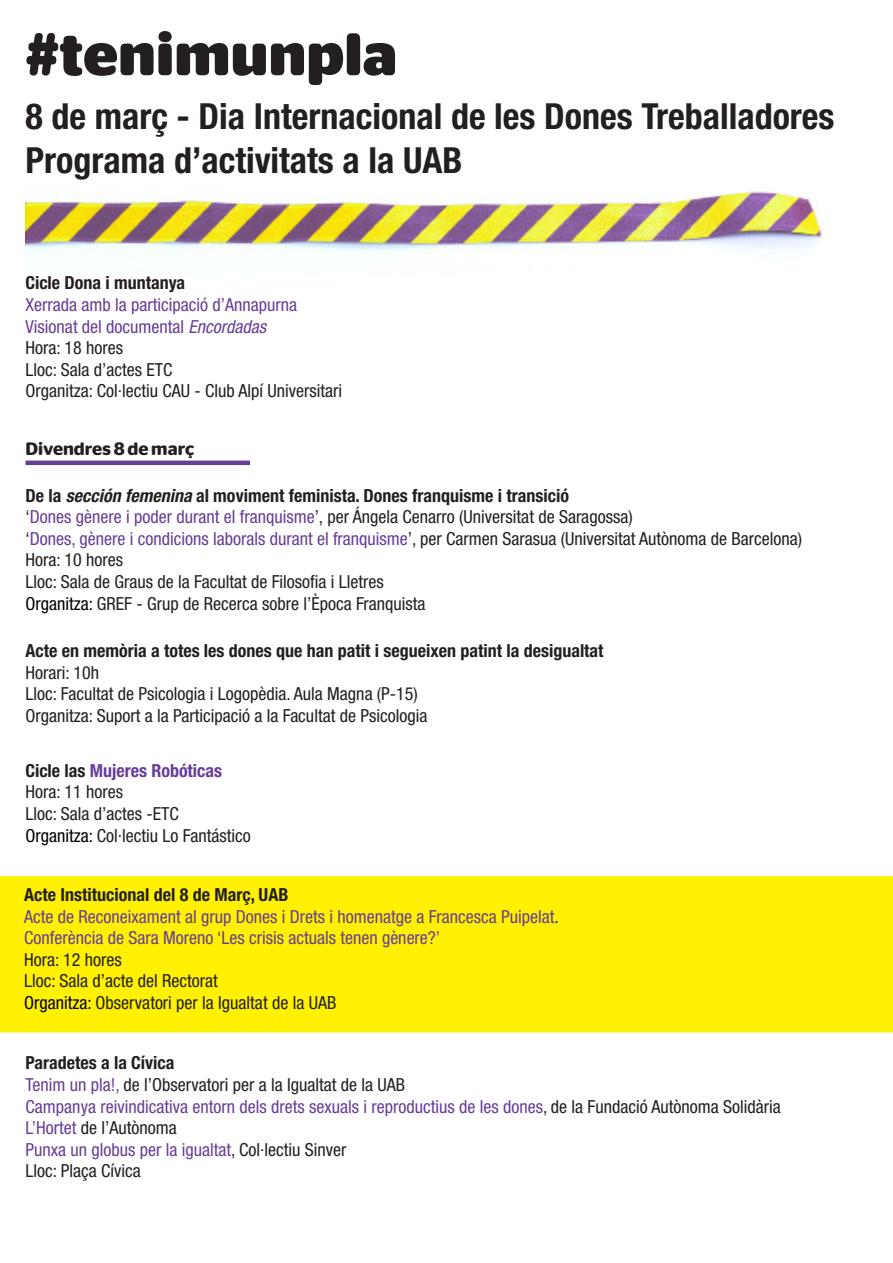
<style>
.page{position:relative;width:893px;height:1263px;background:#fff}
.page>*{position:absolute;margin:0;border:0;box-sizing:border-box;transform-origin:0 0}
.t1{font:700 60px "Stag Sans Round";color:#231f20}
.t2{font:700 condensed 36px "Helvetica Neue LT Pro";color:#231f20}
.t3{font:condensed 18px "Helvetica Neue LT Pro";color:#231f20}
.t4{font:condensed 18px "Helvetica Neue LT Pro";color:#673e98}
.t5{font:700 condensed 18px "Helvetica Neue LT Pro";color:#231f20}
.t6{font:700 condensed 18px "Helvetica Neue LT Pro";color:#673e98}
.t7{font:600 18px "Stag Sans Round";color:#231f20}
.s1{font-style:italic}
.s2{color:#673e98}
.s3{color:#000}
.s4{color:#231f20}
</style>
<div class="page">
<hr style="left:26px;top:461px;width:224px;height:4px;background:#673e98">
<div style="left:1px;top:877px;width:891px;height:155px;background:#fff101"></div>
<div style="left:0;top:876px;width:893px;height:156px;border:2px solid #fff101"></div>
<img style="left:26px;top:191px;width:801px;height:63px">
<p class="t1" style="left:26px;top:19px;width:373px">#tenimunpla</p>
<p class="t2" style="left:26px;top:95px;width:811px">8 de març - Dia Internacional de les Dones Treballadores</p>
<p class="t2" style="left:26px;top:138px;width:438px">Programa d’activitats a la UAB</p>
<p class="t5" style="left:26px;top:272px;width:161px">Cicle Dona i muntanya</p>
<p class="t4" style="left:26px;top:294px;width:273px">Xerrada amb la participació d’Annapurna</p>
<p class="t4" style="left:26px;top:316px;width:242px">Visionat del documental <span class="s1">Encordadas</span></p>
<p class="t3" style="left:26px;top:337px;width:99px">Hora: 18 hores</p>
<p class="t3" style="left:26px;top:359px;width:148px">Lloc: Sala d’actes ETC</p>
<p class="t3" style="left:26px;top:380px;width:318px">Organitza: Col·lectiu CAU - Club Alpí Universitari</p>
<p class="t7" style="left:26px;top:438px;width:170px">Divendres 8 de març</p>
<p class="t5" style="left:26px;top:484px;width:545px">De la <span class="s1">sección femenina</span> al moviment feminista. Dones franquisme i transició</p>
<p class="t3" style="left:26px;top:506px;width:609px">‘<span class="s2">Dones gènere i poder durant el franquisme</span>’, per Ángela Cenarro (Universitat de Saragossa)</p>
<p class="t3" style="left:26px;top:528px;width:778px">‘<span class="s2">Dones, gènere i condicions laborals durant el franquisme</span>’, per Carmen Sarasua (Universitat Autònoma de Barcelona)</p>
<p class="t3" style="left:26px;top:550px;width:99px">Hora: 10 hores</p>
<p class="t3" style="left:26px;top:571px;width:360px">Lloc: Sala de Graus de la Facultat de Filosofia i Lletres</p>
<p class="t3" style="left:26px;top:593px;width:402px"><span class="s3">Organitza:</span> GREF - Grup de Recerca sobre l’Època Franquista</p>
<p class="t5" style="left:26px;top:640px;width:580px">Acte en memòria a totes les dones que han patit i segueixen patint la desigualtat</p>
<p class="t3" style="left:26px;top:662px;width:75px">Horari: 10h</p>
<p class="t3" style="left:26px;top:683px;width:394px">Lloc: Facultat de Psicologia i Logopèdia. Aula Magna (P-15)</p>
<p class="t3" style="left:26px;top:705px;width:403px">Organitza: Suport a la Participació a la Facultat de Psicologia</p>
<p class="t6" style="left:26px;top:759px;width:198px"><span class="s4">Cicle las</span> Mujeres Robóticas</p>
<p class="t3" style="left:26px;top:782px;width:99px">Hora: 11 hores</p>
<p class="t3" style="left:26px;top:803px;width:155px">Lloc: Sala d’actes -ETC</p>
<p class="t3" style="left:26px;top:825px;width:227px"><span class="s3">Organitza:</span> Col·lectiu Lo Fantástico</p>
<p class="t5" style="left:24px;top:884px;width:266px">Acte Institucional del 8 de Març, UAB</p>
<p class="t4" style="left:24px;top:906px;width:536px">Acte de Reconeixament al grup Dones i Drets i homenatge a Francesca Puipelat<span class="s4">.</span></p>
<p class="t4" style="left:24px;top:927px;width:418px">Conferència de Sara Moreno ‘Les crisis actuals tenen gènere?’</p>
<p class="t3" style="left:24px;top:949px;width:99px">Hora: 12 hores</p>
<p class="t3" style="left:24px;top:971px;width:195px">Lloc: Sala d’acte del Rectorat</p>
<p class="t3" style="left:24px;top:992px;width:314px"><span class="s3">Organitza:</span> Observatori per la Igualtat de la UAB</p>
<p class="t5" style="left:26px;top:1052px;width:151px">Paradetes a la Cívica</p>
<p class="t3" style="left:26px;top:1074px;width:381px"><span class="s2">Tenim un pla!,</span> de l’Observatori per a la Igualtat de la UAB</p>
<p class="t4" style="left:26px;top:1096px;width:757px">Campanya reivindicativa entorn dels drets sexuals i reproductius de les dones<span class="s4">, de la Fundació Autònoma Solidària</span></p>
<p class="t3" style="left:26px;top:1117px;width:153px"><span class="s2">L’Hortet</span> de l’Autònoma</p>
<p class="t4" style="left:26px;top:1139px;width:322px">Punxa un globus per la igualtat<span class="s4">, Col·lectiu Sinver</span></p>
<p class="t3" style="left:26px;top:1160px;width:117px">Lloc: Plaça Cívica</p>
</div>
